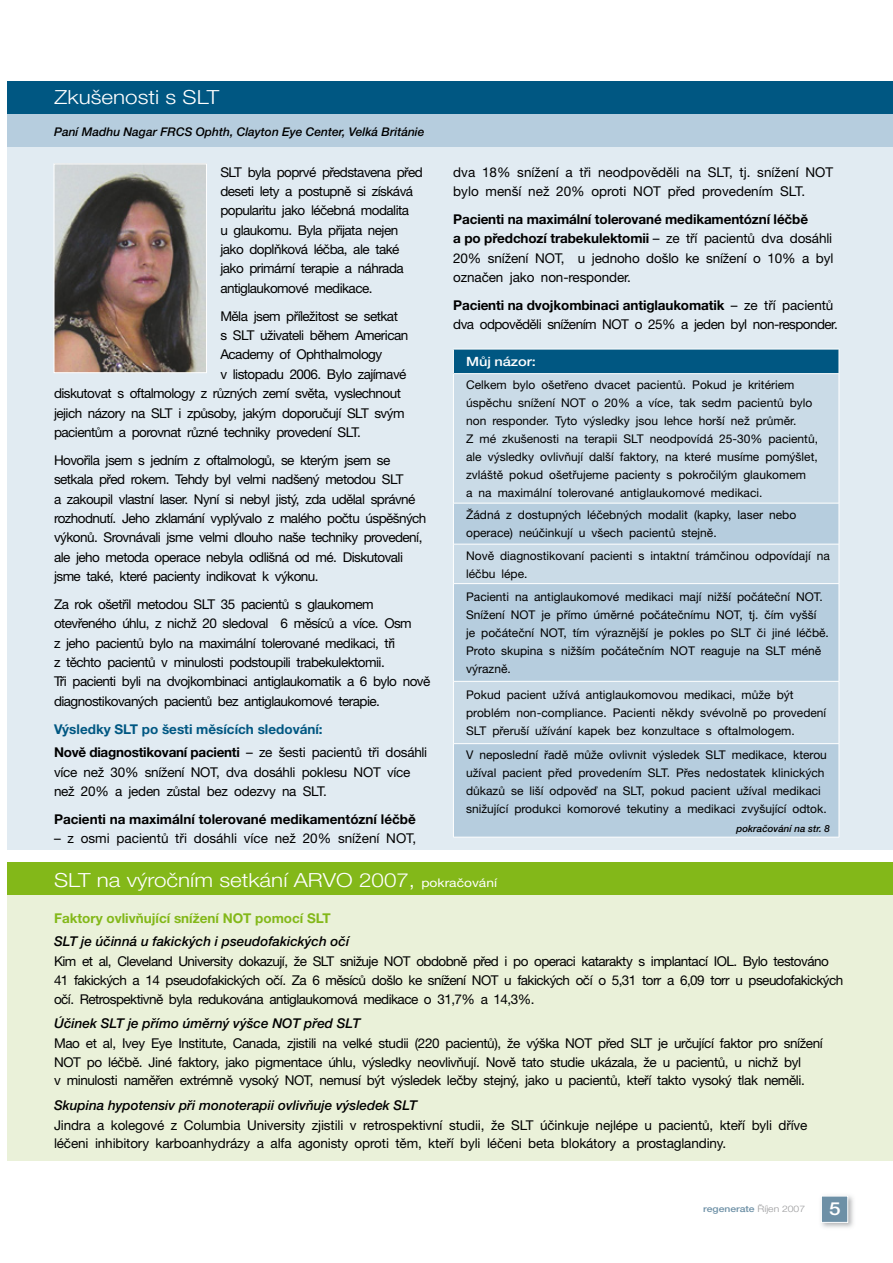
<style>
.page{position:relative;width:893px;height:1263px;background:#fff}
.page>*{position:absolute;margin:0;border:0;box-sizing:border-box;transform-origin:0 0}
.t1{font:300 19.5px "Helvetica Neue CE";color:#fff;scale:1.15 1}
.t2{font:500 18px "Helvetica Neue CE";color:#fff;scale:1.15 1}
.t3{font:13.5px/19.4px "Helvetica Neue CE";letter-spacing:-.04em;color:#000}
.t4{font:13.5px/19.4px "Helvetica Neue CE";letter-spacing:-.01em;color:#000}
.t5{font:13.5px/19.4px "Helvetica Neue CE";color:#000}
.t6{font:italic 500 13.5px "Helvetica Neue CE";color:#000}
.t7{font:700 13.5px/23.7px "Helvetica Neue CE";color:#005782}
.t8{font:13.5px/19.4px "Helvetica Neue CE";letter-spacing:-.02em;color:#000}
.t9{font:700 13.5px "Helvetica Neue CE";color:#000}
.t10{font:700 13.5px "Helvetica Neue CE";color:#83b819}
.t11{font:500 12.75px "Helvetica Neue CE";letter-spacing:-.01em;color:#fff;scale:1.15 1}
.t12{font:12px/18px "Helvetica Neue CE";color:#000}
.t13{font:italic 500 12px "Helvetica Neue CE";color:#000}
.t14{font:italic 500 9.75px "Helvetica Neue CE";color:#000}
.t15{font:500 9px "Helvetica Neue CE";color:#6d90a6;scale:1.15 1}
.s1{color:#000}
.s2{font-weight:400;color:#000}
.s3{font-weight:400;font-size:12px}
.s4{font-weight:700}
.s5{font-weight:300;color:#9a9a9c}
</style>
<div class="page">
<img style="left:821px;top:1196px;width:33px;height:32px">
<div style="left:821px;top:1196px;width:27px;height:26px;background:#6d90a6"></div>
<div style="left:821px;top:1196px;width:27px;height:27px;border:1px solid #fff"></div>
<div style="left:7px;top:888px;width:886px;height:272px;background:#eaf1d9"></div>
<div style="left:7px;top:862px;width:886px;height:33px;background:#83b819"></div>
<div style="left:7px;top:105px;width:886px;height:744px;background:#e1ebf2"></div>
<div style="left:7px;top:81px;width:886px;height:33px;background:#005782"></div>
<div style="left:7px;top:114px;width:886px;height:32px;background:#b6cdde"></div>
<img style="left:56px;top:166px;width:149px;height:205px">
<div style="left:54px;top:164px;width:153px;height:209px;border:1px solid #fff"></div>
<div style="left:453px;top:349px;width:386px;height:25px;background:#005782"></div>
<div style="left:454px;top:374px;width:385px;height:129px;background:#cadbe7"></div>
<svg style="left:454px;top:504px;width:384px;height:333px;background:#bcd1e0"></svg>
<hr style="left:453px;top:349px;width:386px;height:1px;background:#fff">
<svg style="left:453px;top:349px;width:1px;height:24px"></svg>
<svg style="left:839px;top:349px;width:1px;height:24px"></svg>
<hr style="left:453px;top:373px;width:386px;height:1px;background:#fff">
<hr style="left:453px;top:374px;width:1px;height:129px;background:#fff">
<hr style="left:839px;top:374px;width:1px;height:129px;background:#fff">
<hr style="left:453px;top:503px;width:386px;height:1px;background:#fff">
<hr style="left:453px;top:503px;width:1px;height:41px;background:#fff">
<hr style="left:839px;top:503px;width:1px;height:41px;background:#fff">
<hr style="left:453px;top:544px;width:386px;height:1px;background:#fff">
<hr style="left:453px;top:544px;width:1px;height:39px;background:#fff">
<hr style="left:839px;top:544px;width:1px;height:39px;background:#fff">
<hr style="left:453px;top:583px;width:386px;height:1px;background:#fff">
<hr style="left:453px;top:584px;width:1px;height:97px;background:#fff">
<hr style="left:839px;top:584px;width:1px;height:97px;background:#fff">
<hr style="left:453px;top:681px;width:386px;height:1px;background:#fff">
<hr style="left:453px;top:681px;width:1px;height:62px;background:#fff">
<hr style="left:839px;top:681px;width:1px;height:62px;background:#fff">
<hr style="left:453px;top:743px;width:386px;height:1px;background:#fff">
<hr style="left:453px;top:744px;width:1px;height:93px;background:#fff">
<hr style="left:839px;top:744px;width:1px;height:93px;background:#fff">
<hr style="left:453px;top:837px;width:386px;height:1px;background:#fff">
<h1 class="t1" style="left:55px;top:87px;width:145px">Zkušenosti s SLT</h1>
<p class="t13" style="left:54px;top:125px;width:372px">Paní Madhu Nagar FRCS Ophth, Clayton Eye Center, Velká Británie</p>
<p class="t3" style="left:220px;top:162px;width:204px">SLT byla poprvé představena před deseti lety a postupně si získává popularitu jako léčebná modalita<br>u glaukomu. Byla přijata nejen jako doplňková léčba, ale také jako primární terapie a náhrada antiglaukomové medikace.</p>
<p class="t3" style="left:220px;top:306px;width:179px">Měla jsem příležitost se setkat</p>
<p class="t3" style="left:220px;top:326px;width:189px">s SLT uživateli během American</p>
<p class="t3" style="left:220px;top:345px;width:163px">Academy of Ophthalmology</p>
<p class="t3" style="left:220px;top:364px;width:188px">v listopadu 2006. Bylo zajímavé</p>
<p class="t3" style="left:54px;top:384px;width:348px">diskutovat s oftalmology z různých zemí světa, vyslechnout</p>
<p class="t3" style="left:54px;top:403px;width:352px">jejich názory na SLT i způsoby, jakým doporučují SLT svým</p>
<p class="t3" style="left:54px;top:422px;width:308px">pacientům a porovnat různé techniky provedení SLT.</p>
<p class="t3" style="left:54px;top:450px;width:374px">Hovořila jsem s jedním z oftalmologů, se kterým jsem se setkala před rokem. Tehdy byl velmi nadšený metodou SLT<br>a zakoupil vlastní laser. Nyní si nebyl jistý, zda udělal správné rozhodnutí. Jeho zklamání vyplývalo z malého počtu úspěšných výkonů. Srovnávali jsme velmi dlouho naše techniky provedení, ale jeho metoda operace nebyla odlišná od mé. Diskutovali jsme také, které pacienty indikovat k výkonu.</p>
<p class="t3" style="left:54px;top:594px;width:378px">Za rok ošetřil metodou SLT 35 pacientů s glaukomem otevřeného úhlu, z nichž 20 sledoval 6 měsíců a více. Osm<br>z jeho pacientů bylo na maximální tolerované medikaci, tři<br>z těchto pacientů v minulosti podstoupili trabekulektomii.<br>Tři pacienti byli na dvojkombinaci antiglaukomatik a 6 bylo nově diagnostikovaných pacientů bez antiglaukomové terapie.</p>
<p class="t7" style="left:54px;top:717px;width:375px">Výsledky SLT po šesti měsících sledování:<br><span class="s1">Nově diagnostikovaní pacienti</span> <span class="s2">– ze šesti pacientů tři dosáhli</span></p>
<p class="t8" style="left:54px;top:762px;width:358px">více než 30% snížení NOT, dva dosáhli poklesu NOT více než 20% a jeden zůstal bez odezvy na SLT.</p>
<p class="t9" style="left:54px;top:812px;width:363px">Pacienti na maximální tolerované medikamentózní léčbě</p>
<p class="t5" style="left:54px;top:829px;width:364px">– z osmi pacientů tři dosáhli více než 20% snížení NOT,</p>
<h1 class="t1" style="left:54px;top:870px;width:387px">SLT na výročním setkání ARVO 2007, <span class="s3">pokračování</span></h1>
<p class="t5" style="left:453px;top:162px;width:382px">dva 18% snížení a tři neodpověděli na SLT, tj. snížení NOT bylo menší než 20% oproti NOT před provedením SLT.</p>
<p class="t4" style="left:453px;top:210px;width:382px"><span class="s4">Pacienti na maximální tolerované medikamentózní léčbě<br>a po předchozí trabekulektomii</span> – ze tří pacientů dva dosáhli 20% snížení NOT, u jednoho došlo ke snížení o 10% a byl označen jako non-responder.</p>
<p class="t3" style="left:453px;top:296px;width:386px"><span class="s4">Pacienti na dvojkombinaci antiglaukomatik</span> – ze tří pacientů dva odpověděli snížením NOT o 25% a jeden byl non-responder.</p>
<p class="t11" style="left:466px;top:355px;width:62px">Můj názor:</p>
<p class="t12" style="left:466px;top:376px;width:353px">Celkem bylo ošetřeno dvacet pacientů. Pokud je kritériem úspěchu snížení NOT o 20% a více, tak sedm pacientů bylo non responder. Tyto výsledky jsou lehce horší než průměr.<br>Z mé zkušenosti na terapii SLT neodpovídá 25-30% pacientů, ale výsledky ovlivňují další faktory, na které musíme pomýšlet, zvláště pokud ošetřujeme pacienty s pokročilým glaukomem<br>a na maximální tolerované antiglaukomové medikaci.</p>
<p class="t12" style="left:466px;top:506px;width:332px">Žádná z dostupných léčebných modalit (kapky, laser nebo operace) neúčinkují u všech pacientů stejně.</p>
<p class="t12" style="left:466px;top:546px;width:365px">Nově diagnostikovaní pacienti s intaktní trámčinou odpovídají na léčbu lépe.</p>
<p class="t12" style="left:466px;top:588px;width:364px">Pacienti na antiglaukomové medikaci mají nižší počáteční NOT.<br>Snížení NOT je přímo úměrné počátečnímu NOT, tj. čím vyšší<br>je počáteční NOT, tím výraznější je pokles po SLT či jiné léčbě.<br>Proto skupina s nižším počátečním NOT reaguje na SLT méně výrazně.</p>
<p class="t12" style="left:466px;top:686px;width:362px">Pokud pacient užívá antiglaukomovou medikaci, může být problém non-compliance. Pacienti někdy svévolně po provedení<br>SLT přeruší užívání kapek bez konzultace s oftalmologem.</p>
<p class="t12" style="left:466px;top:746px;width:362px">V neposlední řadě může ovlivnit výsledek SLT medikace, kterou užíval pacient před provedením SLT. Přes nedostatek klinických důkazů se liší odpověď na SLT, pokud pacient užíval medikaci snižující produkci komorové tekutiny a medikaci zvyšující odtok.</p>
<p class="t14" style="left:736px;top:823px;width:95px">pokračování na str. 8</p>
<p class="t10" style="left:54px;top:910px;width:278px">Faktory ovlivňující snížení NOT pomocí SLT</p>
<p class="t6" style="left:54px;top:934px;width:297px">SLT je účinná u fakických i pseudofakických očí</p>
<p class="t3" style="left:54px;top:952px;width:791px;line-height:18.8px">Kim et al, Cleveland University dokazují, že SLT snižuje NOT obdobně před i po operaci katarakty s implantací IOL. Bylo testováno<br>41 fakických a 14 pseudofakických očí. Za 6 měsíců došlo ke snížení NOT u fakických očí o 5,31 torr a 6,09 torr u pseudofakických očí. Retrospektivně byla redukována antiglaukomová medikace o 31,7% a 14,3%.</p>
<p class="t6" style="left:54px;top:1016px;width:308px">Účinek SLT je přímo úměrný výšce NOT před SLT</p>
<p class="t3" style="left:54px;top:1034px;width:770px;line-height:18.8px">Mao et al, Ivey Eye Institute, Canada, zjistili na velké studii (220 pacientů), že výška NOT před SLT je určující faktor pro snížení<br>NOT po léčbě. Jiné faktory, jako pigmentace úhlu, výsledky neovlivňují. Nově tato studie ukázala, že u pacientů, u nichž byl<br>v minulosti naměřen extrémně vysoký NOT, nemusí být výsledek lečby stejný, jako u pacientů, kteří takto vysoký tlak neměli.</p>
<p class="t6" style="left:54px;top:1097px;width:365px">Skupina hypotensiv při monoterapii ovlivňuje výsledek SLT</p>
<p class="t4" style="left:54px;top:1115px;width:755px;line-height:18.8px">Jindra a kolegové z Columbia University zjistili v retrospektivní studii, že SLT účinkuje nejlépe u pacientů, kteří byli dříve léčeni inhibitory karboanhydrázy a alfa agonisty oproti těm, kteří byli léčeni beta blokátory a prostaglandiny.</p>
<p class="t15" style="left:703px;top:1203px;width:90px">regenerate <span class="s5">Říjen 2007</span></p>
<h2 class="t2" style="left:829px;top:1199px;width:12px">5</h2>
</div>
